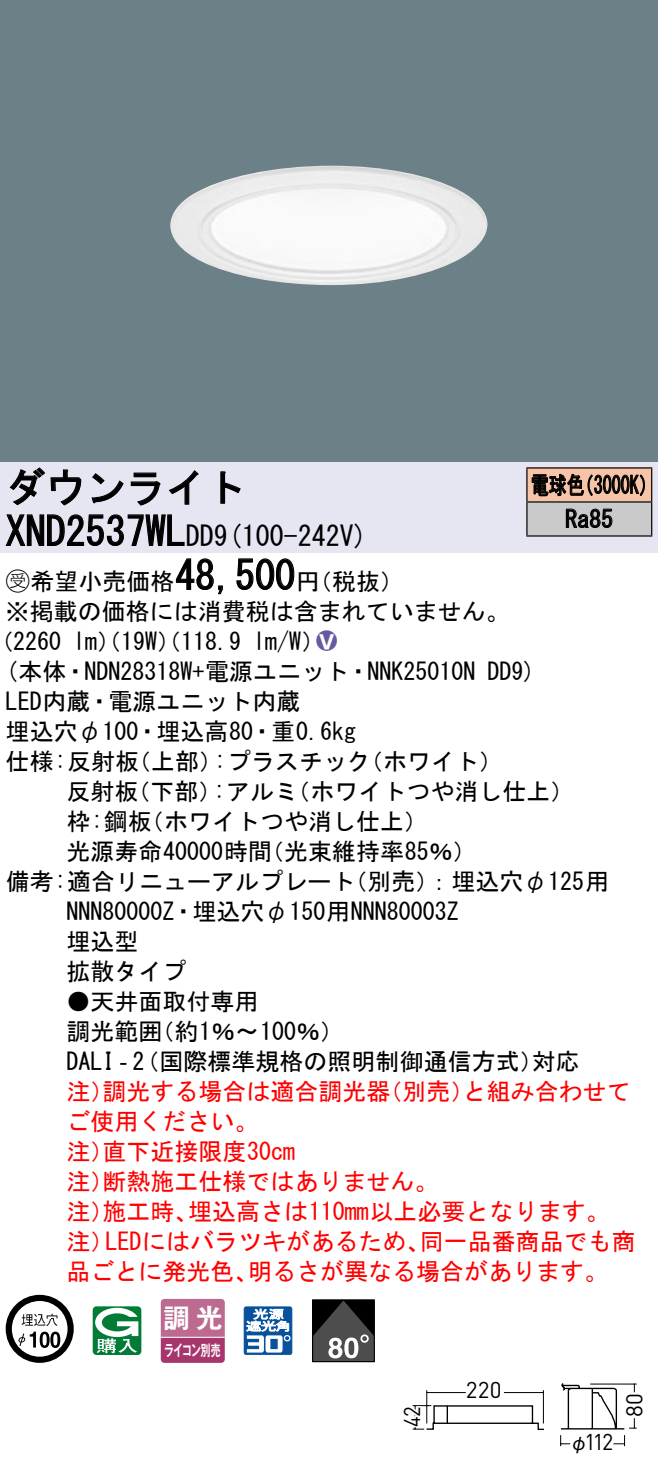
<style>
.page{position:relative;width:658px;height:1472px;background:#fff}
.page>*{position:absolute;margin:0;border:0;box-sizing:border-box;transform-origin:0 0}
.t1{font:40px "MS Gothic";color:#000}
.t2{font:28px "MS Gothic";color:#000}
.t3{font:26.4px "Gothic MB101 Pro De Bold 90 pv RKSJ H";color:#fff}
.t4{font:24px/30px "MS Gothic";color:#000}
.t5{font:24px/30px "MS Gothic";color:#f00}
.t6{font:24px/34px "MS Gothic";color:#000;scale:.75 1}
.t7{font:24px "Ford Classification 1";color:#635aa0}
.t8{font:22.8px "DINOT";letter-spacing:-.03em;color:#000}
.t9{font:22.8px "DINOT";letter-spacing:-.03em;color:#000;scale:.95 1}
.t10{font:22.8px "DINOT";letter-spacing:-.03em;color:#000;scale:.9 1}
.t11{font:20px "Gothic BBB Pro Medium 90 pv RKSJ H";color:#000;scale:.95 1}
.t12{font:15.2px "Gothic MB101 Pro De Bold 90 pv RKSJ H";letter-spacing:-.05em;color:#fff;scale:.65 1}
.s1{font-size:28px}
.s2{font-family:"Ford Classification 1"}
.s3{color:#fff}
</style>
<div class="page">
<div style="left:0;top:0;width:658px;height:462px;background:#6c8087"></div>
<img style="left:170px;top:166px;width:318px;height:119px">
<div style="left:0;top:462px;width:658px;height:90px;background:#e6e5f2"></div>
<svg style="left:9px;top:467px;width:73px;height:39px"></svg>
<svg style="left:91px;top:473px;width:33px;height:30px"></svg>
<svg style="left:130px;top:472px;width:30px;height:34px"></svg>
<svg style="left:168px;top:470px;width:30px;height:35px"></svg>
<svg style="left:220px;top:471px;width:21px;height:33px"></svg>
<svg style="left:5px;top:514px;width:180px;height:32px"></svg>
<svg style="left:175px;top:558px;width:48px;height:37px"></svg>
<svg style="left:236px;top:558px;width:59px;height:32px"></svg>
<svg style="left:6px;top:1295px;width:68px;height:68px"></svg>
<svg style="left:40px;top:1331px;width:10px;height:17px"></svg>
<svg style="left:50px;top:1331px;width:10px;height:17px"></svg>
<svg style="left:93px;top:1306px;width:48px;height:49px"></svg>
<svg style="left:160px;top:1299px;width:65px;height:64px"></svg>
<hr style="left:161px;top:1336px;width:64px;height:2px;background:#fff">
<svg style="left:244px;top:1306px;width:48px;height:49px"></svg>
<div style="left:312px;top:1299px;width:62px;height:63px;border:1px solid #000"></div>
<svg style="left:312px;top:1300px;width:62px;height:61px"></svg>
<div style="left:527px;top:468px;width:124px;height:34px;background:#f7c4a7"></div>
<div style="left:527px;top:502px;width:124px;height:34px;background:#cacaca"></div>
<hr style="left:526px;top:467px;width:126px;height:2px;background:#000">
<hr style="left:526px;top:468px;width:1px;height:33px;background:#000">
<hr style="left:651px;top:468px;width:1px;height:33px;background:#000">
<hr style="left:526px;top:501px;width:126px;height:2px;background:#000">
<hr style="left:526px;top:502px;width:1px;height:33px;background:#000">
<hr style="left:651px;top:502px;width:1px;height:33px;background:#000">
<hr style="left:526px;top:535px;width:126px;height:2px;background:#000">
<svg style="left:531px;top:473px;width:114px;height:24px"></svg>
<svg style="left:565px;top:508px;width:47px;height:20px"></svg>
<svg style="left:560px;top:1383px;width:77px;height:64px"></svg>
<svg style="left:412px;top:1390px;width:132px;height:40px"></svg>
<h1 class="t1" style="left:6px;top:467px;width:242px">ダウンライト</h1>
<p class="t2" style="left:214px;top:522px;width:155px">(9 100-242 (V</p>
<h1 class="t1" style="left:6px;top:511px;width:210px">XND2537WL<span class="s1">DD</span></h1>
<h1 class="t1" style="left:175px;top:555px;width:121px">48,500</h1>
<p class="t4" style="left:6px;top:566px;width:505px"><span class="s2">B</span>希望小売価格<br>※掲載の価格には消費税は含まれていません。</p>
<p class="t7" style="left:316px;top:629px;width:22px">2<span class="s3">8</span></p>
<p class="t4" style="left:296px;top:566px;width:109px">（円税抜(</p>
<p class="t4" style="left:253px;top:626px;width:73px">l m (W/</p>
<p class="t4" style="left:-11px;top:626px;width:74px">（2260</p>
<p class="t4" style="left:73px;top:626px;width:170px">lm）（19 ）（W 118.9</p>
<p class="t6" style="left:565px;top:468px;width:65px;text-indent:-34px">電球色<br>Ra85</p>
<p class="t6" style="left:575px;top:468px;width:109px">（3000 (K</p>
<p class="t4" style="left:6px;top:656px;width:471px">(本体・NDN28318 +W 電源ユニット・NNK25010N</p>
<p class="t4" style="left:6px;top:686px;width:296px">LED内蔵・電源ユニット内蔵</p>
<p class="t4" style="left:6px;top:716px;width:352px">埋込穴φ100・埋込高80・重0.6kg</p>
<p class="t4" style="left:359px;top:746px;width:145px">（ホワイト(</p>
<p class="t4" style="left:487px;top:656px;width:50px">DD (9</p>
<p class="t4" style="left:214px;top:746px;width:158px">:プラスチック</p>
<p class="t4" style="left:6px;top:746px;width:135px">仕様:反射板</p>
<p class="t4" style="left:127px;top:746px;width:97px">（上部）</p>
<p class="t4" style="left:66px;top:776px;width:74px">反射板</p>
<p class="t4" style="left:126px;top:776px;width:97px">（下部）</p>
<p class="t4" style="left:213px;top:776px;width:86px">:アルミ</p>
<p class="t4" style="left:286px;top:776px;width:289px">（ホワイトつや消し仕上(</p>
<p class="t4" style="left:66px;top:806px;width:87px">枠:鋼板</p>
<p class="t4" style="left:140px;top:806px;width:290px">（ホワイトつや消し仕上(</p>
<p class="t4" style="left:66px;top:836px;width:207px">光源寿命40000時間</p>
<p class="t4" style="left:260px;top:836px;width:218px">（光束維持率85％(</p>
<p class="t4" style="left:66px;top:866px;width:394px;text-indent:-61px">備考:適合リニューアルプレート<br>NNN80000 ・Z 埋込穴φ150用NNN80003Z埋込型<br>拡散タイプ</p>
<p class="t4" style="left:150px;top:986px;width:195px;text-indent:-84px">●天井面取付専用<br>（約1％〜100％(</p>
<p class="t4" style="left:343px;top:866px;width:267px">（別売：）埋込穴φ125用</p>
<p class="t4" style="left:66px;top:1016px;width:97px">調光範囲</p>
<p class="t4" style="left:66px;top:1046px;width:478px">DALI‐（2 国際標準規格の照明制御通信方式）</p>
<p class="t5" style="left:462px;top:1076px;width:169px">と組み合わせて</p>
<p class="t4" style="left:531px;top:1046px;width:49px">対応</p>
<p class="t5" style="left:102px;top:1076px;width:289px">調光する場合は適合調光器</p>
<p class="t5" style="left:378px;top:1076px;width:97px">（別売）</p>
<p class="t5" style="left:66px;top:1076px;width:49px">注）</p>
<p class="t5" style="left:66px;top:1106px;width:193px">ご使用ください。</p>
<p class="t5" style="left:102px;top:1136px;width:194px">直下近接限度30cm</p>
<p class="t5" style="left:102px;top:1136px;width:337px;text-indent:-36px">注）<br>断熱施工仕様ではありません。</p>
<p class="t5" style="left:66px;top:1166px;width:49px">注）</p>
<p class="t5" style="left:188px;top:1196px;width:423px">埋込高さは110mm以上必要となります。</p>
<p class="t5" style="left:102px;top:1196px;width:97px">施工時、</p>
<p class="t5" style="left:66px;top:1196px;width:49px">注）</p>
<p class="t5" style="left:66px;top:1226px;width:49px">注）</p>
<p class="t5" style="left:105px;top:1226px;width:326px">LEDにはバラツキがあるため、</p>
<p class="t5" style="left:420px;top:1226px;width:217px">同一品番商品でも商</p>
<p class="t5" style="left:66px;top:1256px;width:193px">品ごとに発光色、</p>
<p class="t5" style="left:248px;top:1256px;width:362px">明るさが異なる場合があります。</p>
<p class="t3" style="left:164px;top:1296px;width:60px">調光</p>
<p class="t12" style="left:164px;top:1337px;width:88px">ライコン別売</p>
<p class="t10" style="left:396px;top:1426px;width:24px;rotate:-90deg">42</p>
<p class="t8" style="left:466px;top:1374px;width:37px">220</p>
<p class="t9" style="left:584px;top:1426px;width:32px">112</p>
<p class="t11" style="left:569px;top:1426px;width:21px">φ</p>
<p class="t8" style="left:619px;top:1417px;width:25px;rotate:-90deg">80</p>
</div>
